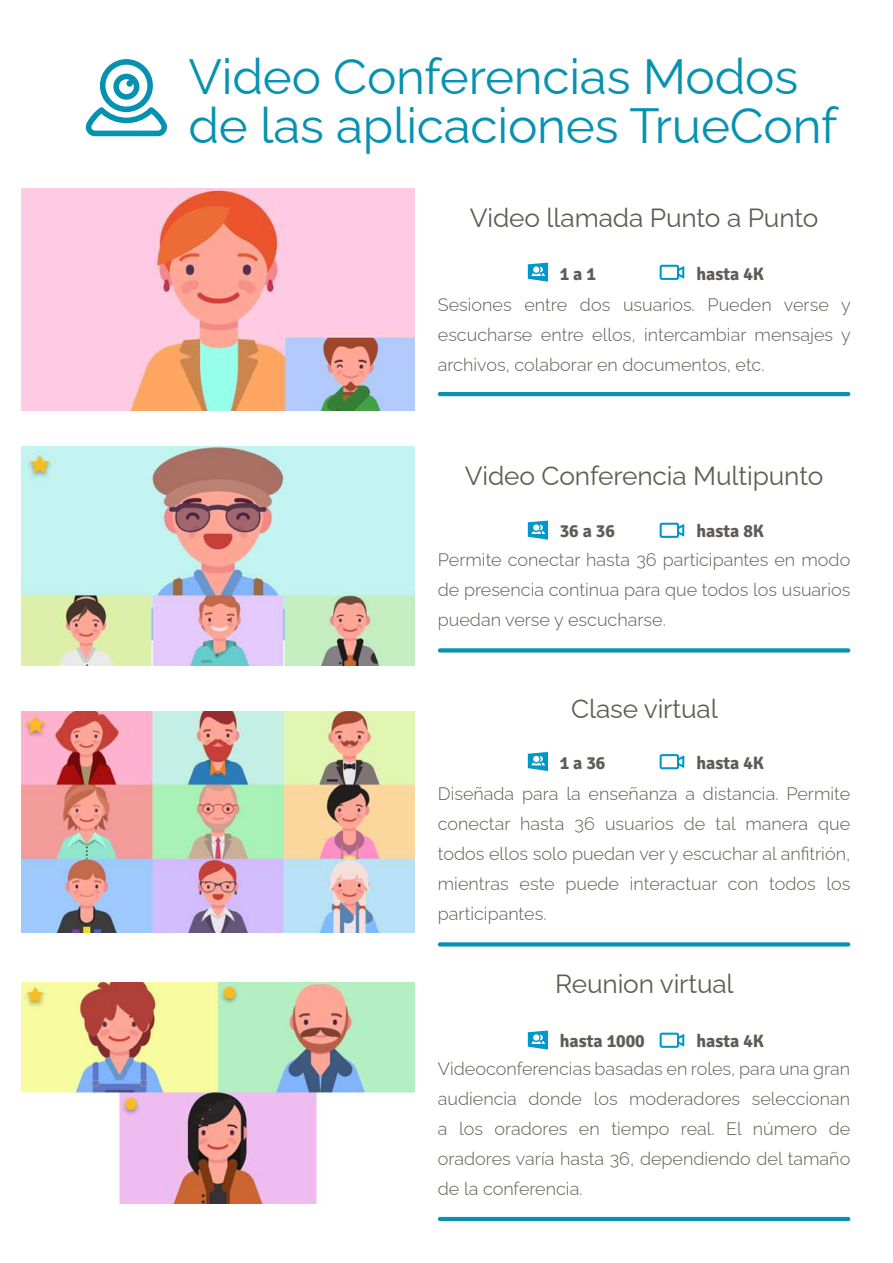
<style>
.page{position:relative;width:893px;height:1263px;background:#fff}
.page>*{position:absolute;margin:0;border:0;box-sizing:border-box;transform-origin:0 0}
.t1{font:49.5px/49.5px "Raleway";letter-spacing:-.005em;color:#0692b0}
.t2{font:26.25px "Raleway";letter-spacing:-.005em;color:#615b54}
.t3{font:300 18px/30px "Raleway";color:#615b55;text-align:justify}
.t4{font:700 18px "Signika";color:#615b55}
</style>
<div class="page">
<img style="left:21px;top:189px;width:393px;height:222px">
<img style="left:21px;top:446px;width:393px;height:219px">
<img style="left:21px;top:983px;width:393px;height:220px">
<img style="left:21px;top:712px;width:393px;height:220px">
<hr style="left:438px;top:392px;width:412px;height:4px;background:#0692b0;border-radius:2px">
<svg style="left:438px;top:648px;width:412px;height:4px;background:#1799b5"></svg>
<svg style="left:438px;top:942px;width:412px;height:4px;background:#199ab6"></svg>
<hr style="left:438px;top:1217px;width:412px;height:4px;background:#0692b0;border-radius:2px">
<svg style="left:528px;top:263px;width:20px;height:19px"></svg>
<svg style="left:660px;top:265px;width:24px;height:15px"></svg>
<svg style="left:528px;top:521px;width:20px;height:19px"></svg>
<svg style="left:660px;top:523px;width:24px;height:15px"></svg>
<svg style="left:528px;top:752px;width:20px;height:19px"></svg>
<svg style="left:660px;top:754px;width:24px;height:15px"></svg>
<svg style="left:528px;top:1030px;width:20px;height:19px"></svg>
<svg style="left:660px;top:1033px;width:24px;height:15px"></svg>
<svg style="left:85px;top:59px;width:82px;height:77px"></svg>
<h1 class="t1" style="left:188px;top:46px;width:651px">Video Conferencias Modos de las aplicaciones TrueConf</h1>
<h2 class="t2" style="left:470px;top:196px;width:350px">Video llamada Punto a Punto</h2>
<p class="t4" style="left:560px;top:263px;width:38px">1 a 1</p>
<p class="t4" style="left:696px;top:263px;width:69px">hasta 4K</p>
<p class="t3" style="left:438px;top:287px;width:414px">Sesiones entre dos usuarios. Pueden verse y escucharse entre ellos, intercambiar mensajes y archivos, colaborar en documentos, etc.</p>
<h2 class="t2" style="left:465px;top:455px;width:360px">Video Conferencia Multipunto</h2>
<p class="t4" style="left:560px;top:521px;width:57px">36 a 36</p>
<p class="t4" style="left:696px;top:521px;width:69px">hasta 8K</p>
<p class="t3" style="left:438px;top:543px;width:414px">Permite conectar hasta 36 participantes en modo de presencia continua para que todos los usuarios puedan verse y escucharse.</p>
<h2 class="t2" style="left:571px;top:687px;width:148px">Clase virtual</h2>
<p class="t4" style="left:560px;top:752px;width:47px">1 a 36</p>
<p class="t4" style="left:696px;top:752px;width:69px">hasta 4K</p>
<p class="t3" style="left:438px;top:777px;width:414px">Diseñada para la enseñanza a distancia. Permite conectar hasta 36 usuarios de tal manera que todos ellos solo puedan ver y escuchar al anfitrión, mientras este puede interactuar con todos los participantes.</p>
<h2 class="t2" style="left:555px;top:963px;width:180px">Reunion virtual</h2>
<p class="t4" style="left:560px;top:1030px;width:87px">hasta 1000</p>
<p class="t4" style="left:696px;top:1030px;width:69px">hasta 4K</p>
<p class="t3" style="left:438px;top:1052px;width:414px">Videoconferencias basadas en roles, para una gran audiencia donde los moderadores seleccionan a los oradores en tiempo real. El número de oradores varía hasta 36, dependiendo del tamaño de la conferencia.</p>
</div>
